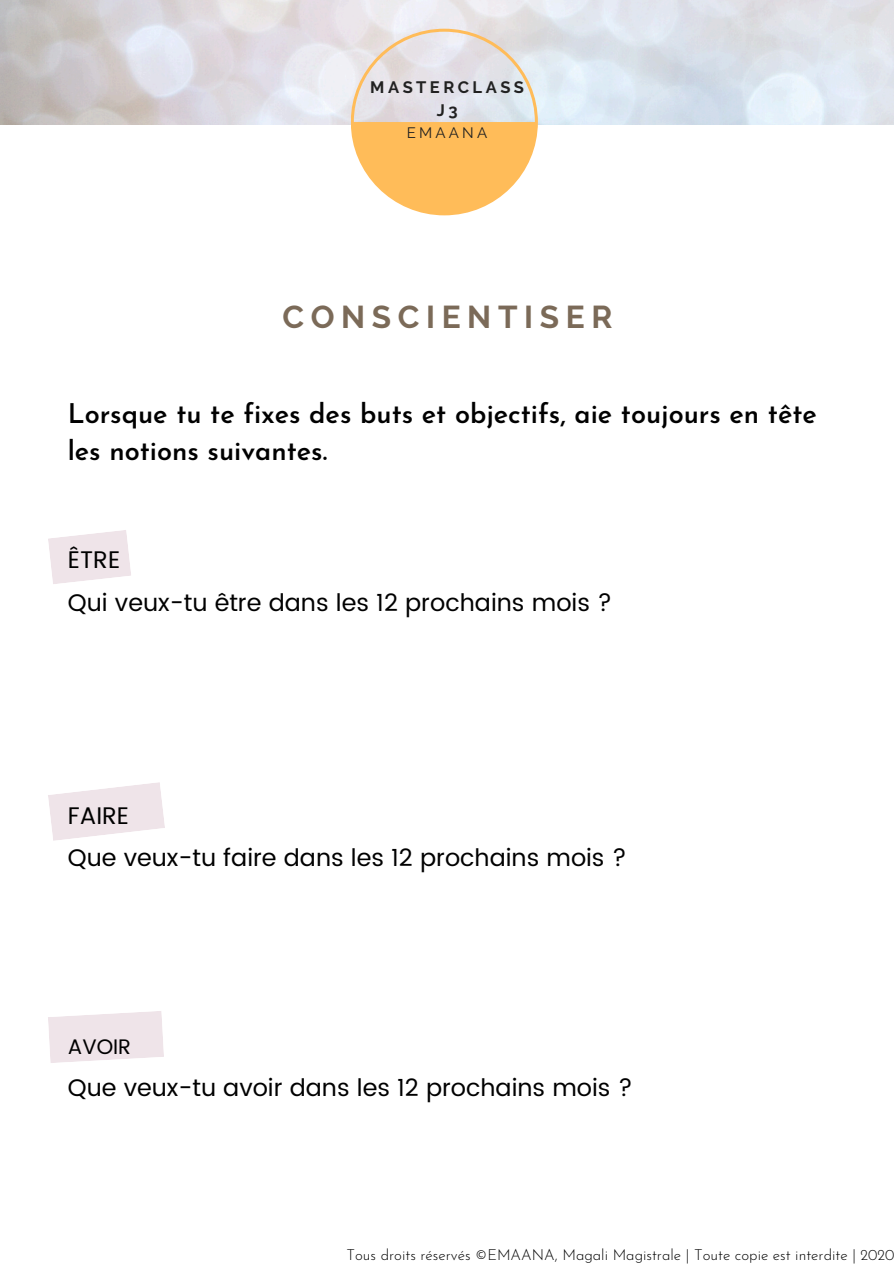
<style>
.page{position:relative;width:894px;height:1264px;background:#fff}
.page>*{position:absolute;margin:0;border:0;box-sizing:border-box;transform-origin:0 0}
.t1{font:700 31.5px "Raleway";letter-spacing:.21em;color:#7b6a58}
.t2{font:600 27px/37.5px "Josefin Sans";color:#000}
.t3{font:24px/42.5px "Poppins";color:#000}
.t4{font:21px "Poppins";color:#000}
.t5{font:700 16.5px/23.1px "Raleway";letter-spacing:.21em;color:#212121;text-align:center}
.t6{font:300 15px "Josefin Sans";color:#000}
.t7{font:15px "Raleway";letter-spacing:.21em;color:#212121}
</style>
<div class="page">
<svg style="left:351px;top:29px;width:186px;height:186px;background:#f1d5ae"></svg>
<svg style="left:48px;top:530px;width:83px;height:54px"></svg>
<svg style="left:48px;top:782px;width:117px;height:58px"></svg>
<svg style="left:48px;top:1011px;width:116px;height:52px;background:#f1e7eb"></svg>
<p class="t5" style="left:370px;top:76px;width:155px">MASTERCLASS<br>J3</p>
<p class="t7" style="left:407px;top:124px;width:82px">EMAANA</p>
<h1 class="t1" style="left:282px;top:299px;width:331px">CONSCIENTISER</h1>
<p class="t2" style="left:68px;top:391px;width:750px">Lorsque tu te fixes des buts et objectifs, aie toujours en tête les notions suivantes.</p>
<p class="t3" style="left:68px;top:539px;width:545px">ÊTRE<br>Qui veux-tu être dans les 12 prochains mois ?</p>
<p class="t3" style="left:68px;top:794px;width:560px">FAIRE<br>Que veux-tu faire dans les 12 prochains mois ?</p>
<p class="t4" style="left:68px;top:1031px;width:65px">AVOIR</p>
<p class="t3" style="left:68px;top:1066px;width:566px">Que veux-tu avoir dans les 12 prochains mois ?</p>
<p class="t6" style="left:346px;top:1243px;width:549px">Tous droits réservés ©EMAANA, Magali Magistrale | Toute copie est interdite | 2020</p>
</div>
